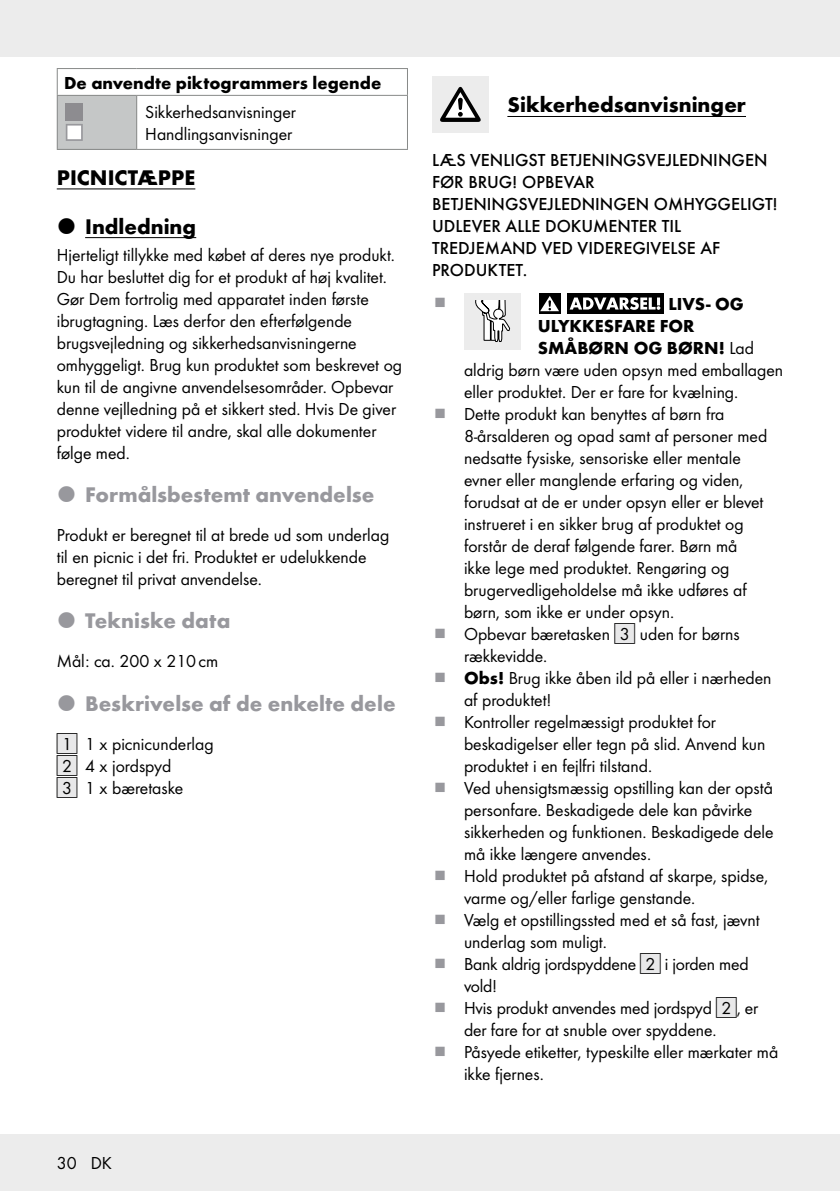
<style>
.page{position:relative;width:840px;height:1191px;background:#fff}
.page>*{position:absolute;margin:0;border:0;box-sizing:border-box;transform-origin:0 0}
.t1{font:700 22px "Futura";color:#98989d}
.t2{font:700 22px "Futura";color:#000}
.t3{font:18px/22px "Futura Boo";color:#000}
.t4{font:500 18px/22px "Futura";color:#000}
.t5{font:700 18px/22px "Futura";color:#000}
.s1{font-family:"IMP Lidl Num Box";font-size:15.8px;color:#e8e8e9}
.s2{font-family:"IMP Lidl Num Box";font-size:15.8px}
.s3{font-family:"Futura Boo";font-weight:400}
.s4{font-family:"Futura";font-weight:700}
</style>
<div class="page">
<div style="left:0;top:0;width:839px;height:57px;background:#ececec"></div>
<div style="left:0;top:1134px;width:839px;height:57px;background:#ececec"></div>
<hr style="left:57px;top:188px;width:138px;height:1px;background:#000">
<hr style="left:85px;top:237px;width:111px;height:1px;background:#000">
<div style="left:57px;top:95px;width:80px;height:54px;background:#c5c7c7"></div>
<hr style="left:57px;top:96px;width:1px;height:53px;background:#878988">
<hr style="left:407px;top:96px;width:1px;height:53px;background:#878988">
<hr style="left:57px;top:149px;width:80px;height:1px;background:#878988">
<hr style="left:137px;top:149px;width:271px;height:1px;background:#878988">
<hr style="left:136px;top:96px;width:1px;height:53px;background:#878988">
<hr style="left:57px;top:68px;width:80px;height:1px;background:#878988">
<svg style="left:57px;top:69px;width:1px;height:26px"></svg>
<hr style="left:137px;top:68px;width:271px;height:1px;background:#878988">
<svg style="left:407px;top:69px;width:1px;height:26px"></svg>
<hr style="left:57px;top:95px;width:80px;height:1px;background:#878988">
<hr style="left:137px;top:95px;width:271px;height:1px;background:#878988">
<div style="left:66px;top:104px;width:17px;height:17px;background:#8d8c90"></div>
<svg style="left:66px;top:124px;width:17px;height:17px"></svg>
<div style="left:432px;top:76px;width:56px;height:57px;background:#ececec"></div>
<svg style="left:440px;top:87px;width:40px;height:35px"></svg>
<hr style="left:507px;top:116px;width:238px;height:1px;background:#000">
<div style="left:464px;top:293px;width:56px;height:57px;background:#ececec"></div>
<svg style="left:475px;top:301px;width:35px;height:41px"></svg>
<div style="left:567px;top:293px;width:96px;height:21px;background:#000"></div>
<svg style="left:539px;top:293px;width:21px;height:21px"></svg>
<svg style="left:540px;top:296px;width:18px;height:15px"></svg>
<svg style="left:569px;top:297px;width:91px;height:13px"></svg>
<p class="t5" style="left:64px;top:70px;width:318px">De anvendte piktogrammers legende</p>
<p class="t3" style="left:145px;top:100px;width:152px">Sikkerhedsanvisninger<br>Handlingsanvisninger</p>
<p class="t2" style="left:57px;top:161px;width:140px">PICNICTÆPPE</p>
<p class="t2" style="left:85px;top:210px;width:112px">Indledning</p>
<p class="t3" style="left:57px;top:243px;width:347px">Hjerteligt tillykke med købet af deres nye produkt.<br>Du har besluttet dig for et produkt af høj kvalitet.<br>Gør Dem fortrolig med apparatet inden første ibrugtagning. Læs derfor den efterfølgende brugsvejledning og sikkerhedsanvisningerne omhyggeligt. Brug kun produktet som beskrevet og kun til de angivne anvendelsesområder. Opbevar denne vejlledning på et sikkert sted. Hvis De giver produktet videre til andre, skal alle dokumenter følge med.</p>
<p class="t1" style="left:85px;top:479px;width:291px">Formålsbestemt anvendelse</p>
<p class="t3" style="left:57px;top:523px;width:334px">Produkt er beregnet til at brede ud som underlag til en picnic i det fri. Produktet er udelukkende beregnet til privat anvendelse.</p>
<p class="t1" style="left:85px;top:605px;width:147px">Tekniske data</p>
<p class="t3" style="left:57px;top:649px;width:163px">Mål: ca. 200 x 210cm</p>
<p class="t1" style="left:85px;top:687px;width:312px">Beskrivelse af de enkelte dele</p>
<p class="t3" style="left:57px;top:731px;width:158px"><span class="s1">[</span><span class="s2">1]</span> 1 x picnicunderlag <span class="s1">[</span><span class="s2">2]</span> 4 x jordspyd<br><span class="s1">[</span><span class="s2">3]</span> 1 x bæretaske</p>
<p class="t3" style="left:57px;top:1151px;width:57px">30 DK</p>
<p class="t2" style="left:507px;top:89px;width:240px">Sikkerhedsanvisninger</p>
<p class="t4" style="left:432px;top:148px;width:347px">LÆS VENLIGST BETJENINGSVEJLEDNINGEN<br>FØR BRUG! OPBEVAR<br>BETJENINGSVEJLEDNINGEN OMHYGGELIGT!<br>UDLEVER ALLE DOKUMENTER TIL<br>TREDJEMAND VED VIDEREGIVELSE AF<br>PRODUKTET.</p>
<p class="t5" style="left:537px;top:291px;width:218px;text-indent:130px">LIVS- OG<br>ULYKKESFARE FOR<br>SMÅBØRN OG BØRN! <span class="s3">Lad</span></p>
<p class="t3" style="left:464px;top:357px;width:320px">aldrig børn være uden opsyn med emballagen eller produktet. Der er fare for kvælning.<br>Dette produkt kan benyttes af børn fra 8-årsalderen og opad samt af personer med nedsatte fysiske, sensoriske eller mentale<br>evner eller manglende erfaring og viden, forudsat at de er under opsyn eller er blevet instrueret i en sikker brug af produktet og forstår de deraf følgende farer. Børn må<br>ikke lege med produktet. Rengøring og brugervedligeholdelse må ikke udføres af børn, som ikke er under opsyn.<br>Opbevar bæretasken <span class="s1">[</span><span class="s2">3]</span> uden for børns rækkevidde.<br><span class="s4">Obs!</span> Brug ikke åben ild på eller i nærheden af produktet!<br>Kontroller regelmæssigt produktet for beskadigelser eller tegn på slid. Anvend kun produktet i en fejlfri tilstand.<br>Ved uhensigtsmæssig opstilling kan der opstå personfare. Beskadigede dele kan påvirke sikkerheden og funktionen. Beskadigede dele må ikke længere anvendes.<br>Hold produktet på afstand af skarpe, spidse, varme og/eller farlige genstande.<br>Vælg et opstillingssted med et så fast, jævnt underlag som muligt.<br>Bank aldrig jordspyddene <span class="s2">2]</span></p>
<p class="t3" style="left:640px;top:951px;width:110px"><span class="s1">[</span> i jorden med</p>
<p class="t3" style="left:464px;top:973px;width:274px">vold!<br>Hvis produkt anvendes med jordspyd <span class="s2">2]</span></p>
<p class="t3" style="left:464px;top:995px;width:315px;text-indent:252px"><span class="s1">[</span>, er der fare for at snuble over spyddene.<br>Påsyede etiketter, typeskilte eller mærkater må ikke fjernes.</p>
</div>
